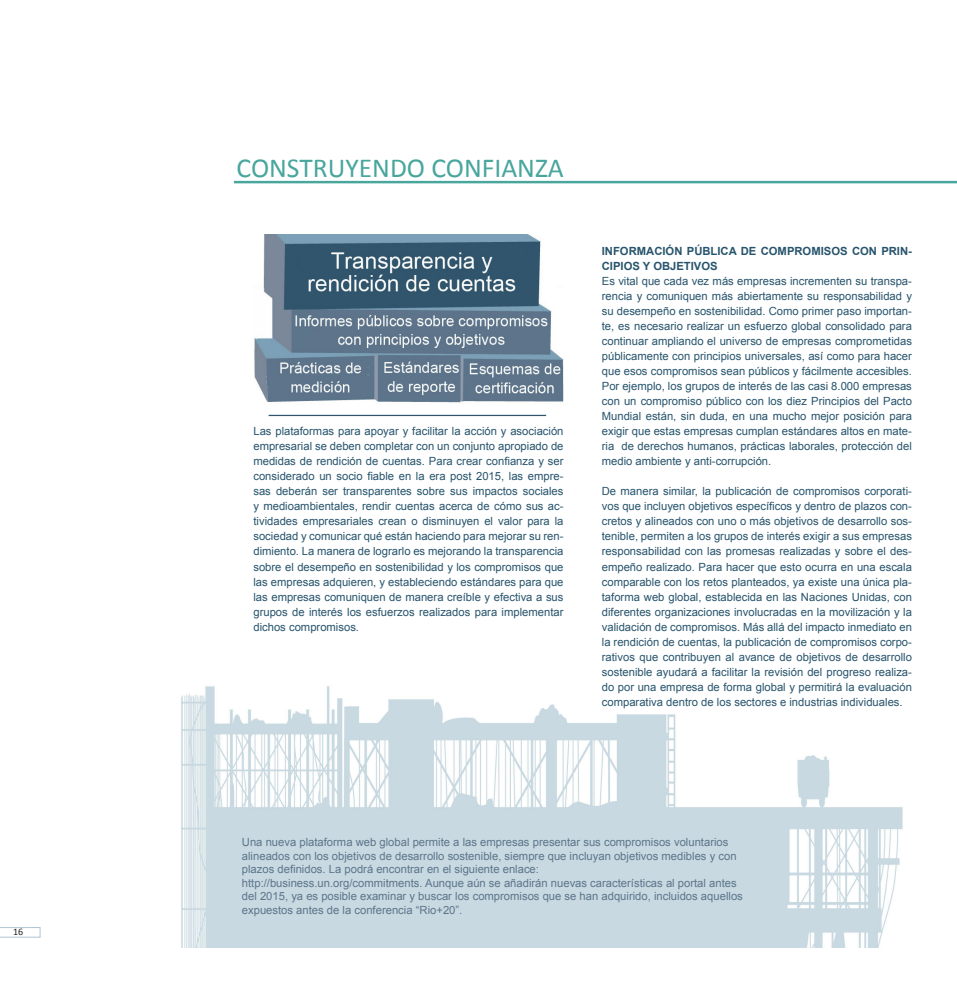
<style>
.page{position:relative;width:957px;height:993px;background:#fff}
.page>*{position:absolute;margin:0;border:0;box-sizing:border-box;transform-origin:0 0}
.t1{font:27.5px "Calibri";color:#48a69d}
.t2{font:11.25px/15px "Arial";color:#27546c;text-align:justify}
.t3{font:11.25px/13.5px "Arial";color:#5c758b}
.t4{font:700 11.25px/15px "Arial";color:#27546c}
.t5{font:10px "Calibri";color:#231f20}
</style>
<div class="page">
<hr style="left:234px;top:181px;width:723px;height:2px;background:#48a69d">
<svg style="left:0;top:927px;width:40px;height:10px"></svg>
<img style="left:181px;top:686px;width:722px;height:261px">
<img style="left:254px;top:234px;width:309px;height:169px">
<hr style="left:269px;top:414px;width:277px;height:2px;background:#30556d">
<p class="t5" style="left:13px;top:925px;width:12px">16</p>
<p class="t1" style="left:237px;top:150px;width:328px">CONSTRUYENDO CONFIANZA</p>
<p class="t2" style="left:253px;top:424px;width:312px">Las plataformas para apoyar y facilitar la acción y asociación empresarial se deben completar con un conjunto apropiado de medidas de rendición de cuentas. Para crear confianza y ser considerado un socio fiable en la era post 2015, las empre&shy;sas deberán ser transparentes sobre sus impactos sociales y medioambientales, rendir cuentas acerca de cómo sus ac&shy;tividades empresariales crean o disminuyen el valor para la sociedad y comunicar qué están haciendo para mejorar su ren&shy;dimiento. La manera de lograrlo es mejorando la transparencia sobre el desempeño en sostenibilidad y los compromisos que las empresas adquieren, y estableciendo estándares para que las empresas comuniquen de manera creíble y efectiva a sus grupos de interés los esfuerzos realizados para implementar dichos compromisos.</p>
<p class="t4" style="left:602px;top:244px;width:312px">INFORMACIÓN PÚBLICA DE COMPROMISOS CON PRIN-<br>CIPIOS Y OBJETIVOS</p>
<p class="t2" style="left:602px;top:274px;width:312px">Es vital que cada vez más empresas incrementen su transpa&shy;rencia y comuniquen más abiertamente su responsabilidad y su desempeño en sostenibilidad. Como primer paso importan&shy;te, es necesario realizar un esfuerzo global consolidado para continuar ampliando el universo de empresas comprometidas públicamente con principios universales, así como para hacer que esos compromisos sean públicos y fácilmente accesibles.<br>Por ejemplo, los grupos de interés de las casi 8.000 empresas con un compromiso público con los diez Principios del Pacto Mundial están, sin duda, en una mucho mejor posición para exigir que estas empresas cumplan estándares altos en mate&shy;ria de derechos humanos, prácticas laborales, protección del medio ambiente y anti-corrupción.</p>
<p class="t2" style="left:602px;top:484px;width:312px">De manera similar, la publicación de compromisos corporati&shy;vos que incluyen objetivos específicos y dentro de plazos con&shy;cretos y alineados con uno o más objetivos de desarrollo sos&shy;tenible, permiten a los grupos de interés exigir a sus empresas responsabilidad con las promesas realizadas y sobre el des&shy;empeño realizado. Para hacer que esto ocurra en una escala comparable con los retos planteados, ya existe una única pla&shy;taforma web global, establecida en las Naciones Unidas, con diferentes organizaciones involucradas en la movilización y la validación de compromisos. Más allá del impacto inmediato en la rendición de cuentas, la publicación de compromisos corpo&shy;rativos que contribuyen al avance de objetivos de desarrollo sostenible ayudará a facilitar la revisión del progreso realiza&shy;do por una empresa de forma global y permitirá la evaluación comparativa dentro de los sectores e industrias individuales.</p>
<p class="t3" style="left:242px;top:835px;width:496px">Una nueva plataforma web global permite a las empresas presentar sus compromisos voluntarios alineados con los objetivos de desarrollo sostenible, siempre que incluyan objetivos medibles y con plazos definidos. La podrá encontrar en el siguiente enlace:</p>
<p class="t3" style="left:242px;top:875px;width:502px">http://business.un.org/commitments. Aunque aún se añadirán nuevas características al portal antes del 2015, ya es posible examinar y buscar los compromisos que se han adquirido, incluidos aquellos expuestos antes de la conferencia “Rio+20”.</p>
</div>
